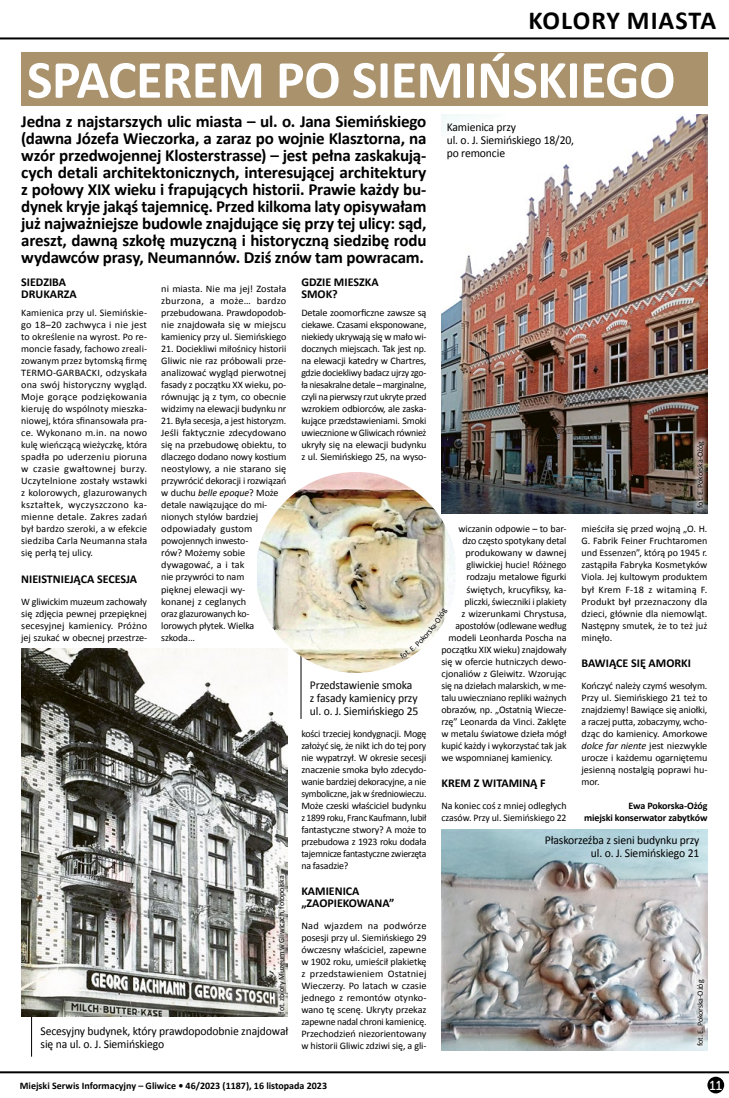
<style>
.page{position:relative;width:729px;height:1098px;background:#fff}
.page>*{position:absolute;margin:0;border:0;box-sizing:border-box;transform-origin:0 0}
.t1{font:700 54px "Calibri";letter-spacing:-.01em;color:#fff}
.t2{font:700 26px "Calibri";letter-spacing:.035em;color:#000}
.t3{font:700 17px/17px "Calibri";letter-spacing:-.015em;color:#000;text-align:justify}
.t4{font:13px "Museo Sans 500";color:#fff}
.t5{font:12px/13px "Calibri";letter-spacing:-.01em;color:#000}
.t6{font:700 12px/12px "Calibri";color:#000}
.t7{font:10px/12px "Calibri";letter-spacing:-.01em;color:#000;text-align:justify}
.t8{font:700 10px/12px "Calibri";color:#000;text-align:right}
.t9{font:8px "Calibri";letter-spacing:-.01em;color:#000}
.s1{font-style:italic}
</style>
<div class="page">
<hr style="left:0;top:37px;width:729px;height:2px;background:#000">
<hr style="left:0;top:1070px;width:729px;height:2px;background:#000">
<div style="left:707px;top:1076px;width:17px;height:16px;background:#000;border-radius:50%"></div>
<div style="left:21px;top:52px;width:686px;height:54px;background:#a9926c"></div>
<hr style="left:31px;top:997px;width:1px;height:59px;background:#000">
<hr style="left:300px;top:645px;width:1px;height:73px;background:#000">
<img style="left:441px;top:114px;width:266px;height:399px">
<img style="left:21px;top:648px;width:266px;height:368px">
<img style="left:257px;top:472px;width:198px;height:200px">
<img style="left:441px;top:829px;width:266px;height:221px">
<div style="left:273px;top:869px;width:18px;height:150px;background:#fff;opacity:.75"></div>
<div style="left:690px;top:434px;width:20px;height:79px;background:#fff;opacity:.75"></div>
<div style="left:690px;top:973px;width:20px;height:78px;background:#fff;opacity:.75"></div>
<svg style="left:392px;top:601px;width:63px;height:63px"></svg>
<h2 class="t2" style="left:528px;top:4px;width:189px">KOLORY MIASTA</h2>
<h1 class="t1" style="left:27px;top:45px;width:650px">SPACEREM PO SIEMIŃSKIEGO</h1>
<p class="t3" style="left:21px;top:113px;width:407px">Jedna z najstarszych ulic miasta – ul. o. Jana Siemińskiego (dawna Józefa Wieczorka, a zaraz po wojnie Klasztorna, na wzór przedwojennej Klosterstrasse) – jest pełna zaskakują&shy;cych detali architektonicznych, interesującej architektury z połowy XIX wieku i frapujących historii. Prawie każdy bu&shy;dynek kryje jakąś tajemnicę. Przed kilkoma laty opisywałam już najważniejsze budowle znajdujące się przy tej ulicy: sąd, areszt, dawną szkołę muzyczną i historyczną siedzibę rodu wydawców prasy, Neumannów. Dziś znów tam powracam.</p>
<p class="t6" style="left:21px;top:276px;width:57px">SIEDZIBA<br>DRUKARZA</p>
<p class="t7" style="left:21px;top:307px;width:127px">Kamienica przy ul. Siemińskie&shy;go 18–20 zachwyca i nie jest to określenie na wyrost. Po re&shy;moncie fasady, fachowo zreali&shy;zowanym przez bytomską firmę TERMO-GARBACKI, odzyskała ona swój historyczny wygląd.<br>Moje gorące podziękowania kieruję do wspólnoty mieszka&shy;niowej, która sfinansowała pra&shy;ce. Wykonano m.in. na nowo kulę wieńczącą wieżyczkę, która spadła po uderzeniu pioruna w czasie gwałtownej burzy.<br>Uczytelnione zostały wstawki z kolorowych, glazurowanych kształtek, wyczyszczono ka&shy;mienne detale. Zakres zadań był bardzo szeroki, a w efekcie siedziba Carla Neumanna stała się perłą tej ulicy.</p>
<p class="t6" style="left:21px;top:572px;width:117px">NIEISTNIEJĄCA SECESJA</p>
<p class="t7" style="left:21px;top:595px;width:127px">W gliwickim muzeum zachowały się zdjęcia pewnej przepięknej secesyjnej kamienicy. Próżno jej szukać w obecnej przestrze-</p>
<p class="t5" style="left:446px;top:120px;width:129px">Kamienica przy<br>ul. o. J. Siemińskiego 18/20, po remoncie</p>
<p class="t6" style="left:301px;top:276px;width:79px">GDZIE MIESZKA<br>SMOK?</p>
<p class="t7" style="left:301px;top:307px;width:127px">Detale zoomorficzne zawsze są ciekawe. Czasami eksponowane, niekiedy ukrywają się w mało wi&shy;docznych miejscach. Tak jest np. na elewacji katedry w Chartres, gdzie dociekliwy badacz ujrzy zgo&shy;ła niesakralne detale – marginalne, czyli na pierwszy rzut ukryte przed wzrokiem odbiorców, ale zaska&shy;kujące przedstawieniami. Smoki uwiecznione w Gliwicach również ukryły się na elewacji budynku z ul. Siemińskiego 25, na wyso-</p>
<p class="t7" style="left:161px;top:283px;width:127px">ni miasta. Nie ma jej! Została zburzona, a może… bardzo przebudowana. Prawdopodob&shy;nie znajdowała się w miejscu kamienicy przy ul. Siemińskiego</p>
<p class="t7" style="left:161px;top:343px;width:127px">21. Dociekliwi miłośnicy historii Gliwic nie raz próbowali prze&shy;analizować wygląd pierwotnej fasady z początku XX wieku, po&shy;równując ją z tym, co obecnie widzimy na elewacji budynku nr</p>
<p class="t7" style="left:161px;top:415px;width:127px;text-align:left">21. Była secesja, a jest historyzm.<br>Jeśli faktycznie zdecydowano się na przebudowę obiektu, to dlaczego dodano nowy kostium neostylowy, a nie starano się przywrócić dekoracji i rozwiązań w duchu <span class="s1">belle epoque</span>? Może detale nawiązujące do mi&shy;nionych stylów bardziej odpowiadały gustom powojennych inwesto-<br>rów? Możemy sobie dywagować, a i tak<br>nie przywróci to nam<br>pięknej elewacji wy-<br>konanej z ceglanych<br>oraz glazurowanych ko&shy;lorowych płytek. Wielka szkoda…</p>
<p class="t9" style="left:694px;top:507px;width:68px;rotate:-90deg">fot. E. Pokorska-Ożóg</p>
<p class="t7" style="left:581px;top:523px;width:127px">mieściła się przed wojną „O. H.<br>G. Fabrik Feiner Fruchtaromen und Essenzen”, którą po 1945 r. zastąpiła Fabryka Kosmetyków Viola. Jej kultowym produktem był Krem F-18 z witaminą F.<br>Produkt był przeznaczony dla dzieci, głównie dla niemowląt.<br>Następny smutek, że to też już minęło.</p>
<p class="t6" style="left:581px;top:656px;width:111px">BAWIĄCE SIĘ AMORKI</p>
<p class="t7" style="left:581px;top:679px;width:127px">Kończyć należy czymś wesołym.<br>Przy ul. Siemińskiego 21 też to znajdziemy! Bawiące się aniołki, a raczej putta, zobaczymy, wcho&shy;dząc do kamienicy. Amorkowe <span class="s1">dolce far niente</span> jest niezwykle urocze i każdemu ogarniętemu jesienną nostalgią poprawi hu&shy;mor.</p>
<p class="t8" style="left:584px;top:799px;width:125px">Ewa Pokorska-Ożóg<br>miejski konserwator zabytków</p>
<p class="t7" style="left:458px;top:523px;width:109px">wiczanin odpowie – to bar-</p>
<p class="t7" style="left:462px;top:535px;width:105px">dzo często spotykany detal</p>
<p class="t7" style="left:465px;top:547px;width:102px">produkowany w dawnej</p>
<p class="t7" style="left:466px;top:559px;width:101px">gliwickiej hucie! Różnego</p>
<p class="t7" style="left:466px;top:571px;width:102px">rodzaju metalowe figurki</p>
<p class="t7" style="left:466px;top:583px;width:101px">świętych, krucyfiksy, ka-</p>
<p class="t7" style="left:464px;top:595px;width:104px">pliczki, świeczniki i plakiety</p>
<p class="t7" style="left:461px;top:607px;width:107px">z wizerunkami Chrystusa,</p>
<p class="t7" style="left:455px;top:619px;width:112px">apostołów (odlewane według</p>
<p class="t7" style="left:448px;top:631px;width:119px">modeli Leonharda Poscha na</p>
<p class="t7" style="left:441px;top:643px;width:127px">początku XIX wieku) znajdowały</p>
<p class="t7" style="left:441px;top:655px;width:127px">się w ofercie hutniczych dewo-</p>
<p class="t7" style="left:441px;top:667px;width:127px">cjonaliów z Gleiwitz. Wzorując</p>
<p class="t7" style="left:441px;top:679px;width:127px">się na dziełach malarskich, w me-</p>
<p class="t7" style="left:441px;top:691px;width:127px">talu uwieczniano repliki ważnych</p>
<p class="t7" style="left:441px;top:703px;width:127px">obrazów, np. „Ostatnią Wiecze-</p>
<p class="t7" style="left:441px;top:715px;width:127px">rzę” Leonarda da Vinci. Zaklęte</p>
<p class="t7" style="left:441px;top:727px;width:127px">w metalu światowe dzieła mógł</p>
<p class="t7" style="left:441px;top:739px;width:127px">kupić każdy i wykorzystać tak jak</p>
<p class="t7" style="left:441px;top:751px;width:113px">we wspomnianej kamienicy.</p>
<p class="t6" style="left:441px;top:776px;width:106px">KREM Z WITAMINĄ F</p>
<p class="t7" style="left:441px;top:799px;width:127px">Na koniec coś z mniej odległych czasów. Przy ul. Siemińskiego 22</p>
<p class="t5" style="left:310px;top:678px;width:110px">Przedstawienie smoka z fasady kamienicy przy ul. o. J. Siemińskiego 25</p>
<p class="t7" style="left:301px;top:727px;width:127px">kości trzeciej kondygnacji. Mogę założyć się, że nikt ich do tej pory nie wypatrzył. W okresie secesji znaczenie smoka było zdecydo&shy;wanie bardziej dekoracyjne, a nie symboliczne, jak w średniowieczu.<br>Może czeski właściciel budynku z 1899 roku, Franc Kaufmann, lubił fantastyczne stwory? A może to przebudowa z 1923 roku dodała tajemnicze fantastyczne zwierzęta na fasadzie?</p>
<p class="t6" style="left:301px;top:884px;width:94px">KAMIENICA „ZAOPIEKOWANA”</p>
<p class="t7" style="left:301px;top:919px;width:127px">Nad wjazdem na podwórze posesji przy ul. Siemińskiego 29 ówczesny właściciel, zapewne w 1902 roku, umieścił plakietkę z przedstawieniem Ostatniej Wieczerzy. Po latach w czasie jednego z remontów otynko&shy;wano tę scenę. Ukryty przekaz zapewne nadal chroni kamienicę.<br>Przechodzień niezorientowany w historii Gliwic zdziwi się, a gli-</p>
<p class="t5" style="left:544px;top:833px;width:156px;text-align:right">Płaskorzeźba z sieni budynku przy ul. o. J. Siemińskiego 21</p>
<p class="t9" style="left:276px;top:1013px;width:140px;rotate:-90deg">fot. zbiory Muzeum w Gliwicach, fotopolska</p>
<p class="t9" style="left:694px;top:1045px;width:68px;rotate:-90deg">fot. E. Pokorska-Ożóg</p>
<p class="t5" style="left:41px;top:1024px;width:249px">Secesyjny budynek, który prawdopodobnie znajdował się na ul. o. J. Siemińskiego</p>
<p class="t8" style="left:20px;top:1079px;width:309px">Miejski Serwis Informacyjny – Gliwice • 46/2023 (1187), 16 listopada 2023</p>
<h3 class="t4" style="left:709px;top:1077px;width:14px">11</h3>
</div>
